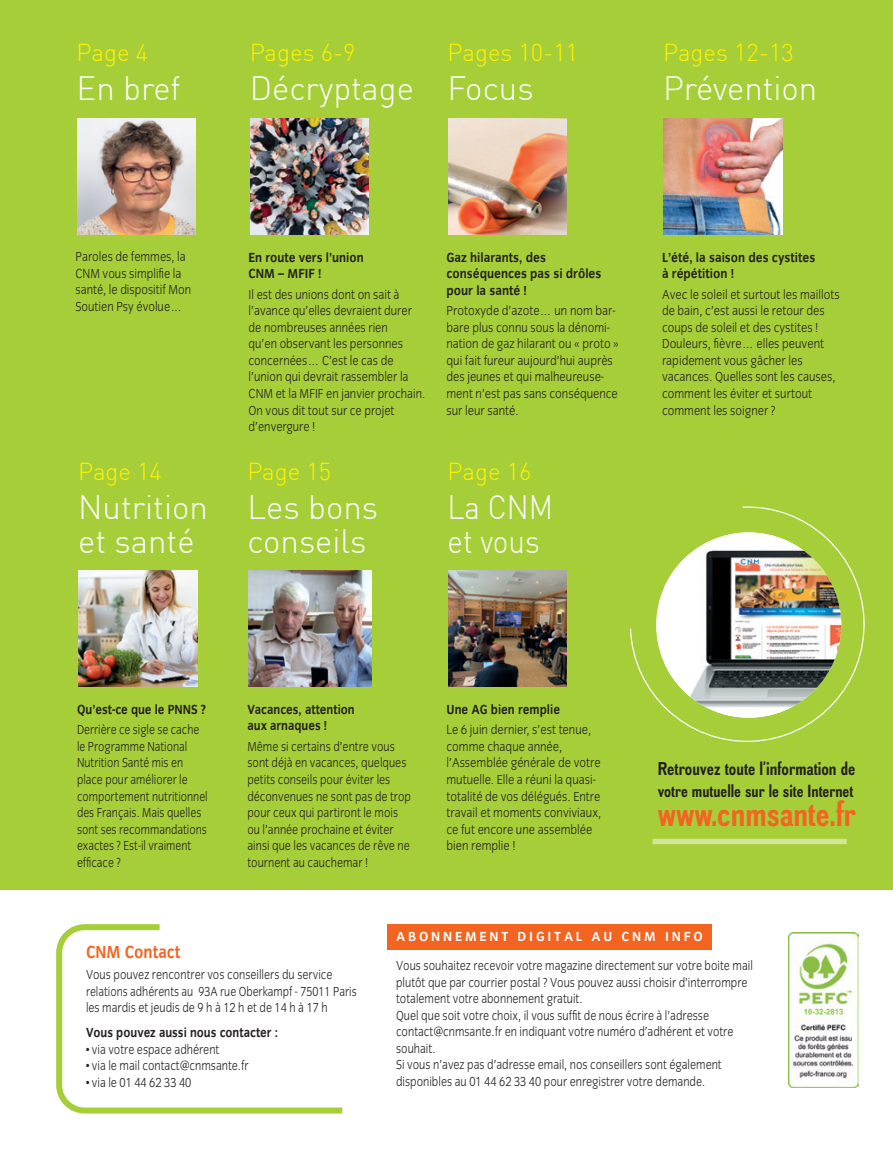
<style>
.page{position:relative;width:893px;height:1149px;background:#fff}
.page>*{position:absolute;margin:0;border:0;box-sizing:border-box;transform-origin:0 0}
.t1{font:700 35.25px "Akazan";color:#f36421}
.t2{font:300 33px/34.5px "DIN";color:#fff}
.t3{font:300 33px/34.5px "DIN";color:#fff;scale:.9 1}
.t4{font:300 24px "DIN";color:#fff101}
.t5{font:700 18.45px "Akazan";color:#231f20}
.t6{font:700 18px "Congress Sans Std";color:#f36421;scale:.87 1}
.t7{font:700 17.4px "Akazan";color:#231f20}
.t8{font:13.5px/16.5px "Congress Sans Light Std";color:#231f20;scale:.87 1}
.t9{font:13.5px/16.5px "Congress Sans Light Std";color:#231f20;scale:.9 1}
.t10{font:13.5px/16.5px "Congress Sans Light Std";color:#231f20;scale:.89 1}
.t11{font:13.5px/16.5px "Congress Sans Light Std";color:#231f20;scale:.85 1}
.t12{font:700 13.5px/16.5px "Congress Sans Std";color:#231f20;scale:.9 1}
.t13{font:700 13.5px/16.5px "Congress Sans Std";color:#231f20;scale:.87 1}
.t14{font:700 13.5px/16.5px "Congress Sans Std";color:#231f20;scale:.89 1}
.t15{font:700 13.5px "Congress Sans Std";letter-spacing:.22em;color:#fff;scale:.96 1}
.t16{font:700 13.5px "Congress Sans Std";color:#231f20;scale:.88 1}
</style>
<div class="page">
<div style="left:387px;top:923px;width:325px;height:26px;background:#f36421"></div>
<div style="left:0;top:0;width:893px;height:889px;background:#a6ce39"></div>
<img style="left:77px;top:118px;width:119px;height:116px">
<img style="left:250px;top:118px;width:119px;height:116px">
<img style="left:448px;top:118px;width:119px;height:116px">
<img style="left:664px;top:118px;width:118px;height:116px">
<img style="left:79px;top:570px;width:118px;height:116px">
<div style="left:652px;top:838px;width:195px;height:5px;background:#d2e69b"></div>
<img style="left:448px;top:570px;width:119px;height:116px">
<img style="left:249px;top:570px;width:122px;height:116px">
<svg style="left:629px;top:506px;width:236px;height:236px"></svg>
<img style="left:664px;top:532px;width:177px;height:185px">
<img style="left:788px;top:932px;width:71px;height:154px">
<svg style="left:56px;top:924px;width:287px;height:190px"></svg>
<h3 class="t4" style="left:77px;top:37px;width:73px">Page 4</h3>
<h2 class="t2" style="left:77px;top:70px;width:106px">En bref</h2>
<h3 class="t4" style="left:250px;top:37px;width:107px">Pages 6-9</h3>
<h2 class="t2" style="left:250px;top:70px;width:166px">Décryptage</h2>
<h3 class="t4" style="left:448px;top:37px;width:132px">Pages 10-11</h3>
<h2 class="t2" style="left:448px;top:70px;width:88px">Focus</h2>
<h3 class="t4" style="left:663px;top:37px;width:132px">Pages 12-13</h3>
<h2 class="t2" style="left:663px;top:70px;width:156px">Prévention</h2>
<p class="t10" style="left:75px;top:249px;width:132px">Paroles de femmes, la<br>CNM vous simplifie la santé, le dispositif Mon<br>Soutien Psy évolue…</p>
<p class="t14" style="left:249px;top:249px;width:131px">En route vers l’union<br>CNM – MFIF !</p>
<p class="t10" style="left:249px;top:286px;width:200px">Il est des unions dont on sait à l’avance qu’elles devraient durer de nombreuses années rien<br>qu’en observant les personnes concernées… C’est le cas de l’union qui devrait rassembler la<br>CNM et la MFIF en janvier prochain.<br>On vous dit tout sur ce projet d’envergure !</p>
<p class="t12" style="left:446px;top:249px;width:174px">Gaz hilarants, des conséquences pas si drôles pour la santé !</p>
<p class="t9" style="left:446px;top:303px;width:193px">Protoxyde d’azote… un nom bar&shy;bare plus connu sous la dénomi&shy;nation de gaz hilarant ou « proto » qui fait fureur aujourd’hui auprès des jeunes et qui malheureuse&shy;ment n’est pas sans conséquence sur leur santé.</p>
<p class="t12" style="left:662px;top:249px;width:172px">L’été, la saison des cystites à répétition !</p>
<p class="t9" style="left:662px;top:286px;width:199px">Avec le soleil et surtout les maillots de bain, c’est aussi le retour des coups de soleil et des cystites !<br>Douleurs, fièvre… elles peuvent rapidement vous gâcher les vacances. Quelles sont les causes, comment les éviter et surtout comment les soigner ?</p>
<h3 class="t4" style="left:78px;top:456px;width:85px">Page 14</h3>
<h2 class="t2" style="left:78px;top:489px;width:131px">Nutrition et santé</h2>
<h3 class="t4" style="left:247px;top:456px;width:85px">Page 15</h3>
<h2 class="t2" style="left:247px;top:489px;width:132px">Les bons conseils</h2>
<h3 class="t4" style="left:448px;top:456px;width:85px">Page 16</h3>
<h2 class="t3" style="left:448px;top:489px;width:119px">La CNM et vous</h2>
<p class="t13" style="left:77px;top:700px;width:150px">Qu’est-ce que le PNNS ?</p>
<p class="t11" style="left:77px;top:721px;width:155px">Derrière ce sigle se cache le Programme National<br>Nutrition Santé mis en place pour améliorer le comportement nutritionnel des Français. Mais quelles sont ses recommandations exactes ? Est-il vraiment efficace ?</p>
<p class="t13" style="left:247px;top:700px;width:125px">Vacances, attention aux arnaques !</p>
<p class="t8" style="left:247px;top:738px;width:190px">Même si certains d’entre vous sont déjà en vacances, quelques petits conseils pour éviter les déconvenues ne sont pas de trop pour ceux qui partiront le mois ou l’année prochaine et éviter ainsi que les vacances de rêve ne tournent au cauchemar !</p>
<p class="t16" style="left:446px;top:701px;width:131px">Une AG bien remplie</p>
<p class="t9" style="left:446px;top:721px;width:174px">Le 6 juin dernier, s’est tenue, comme chaque année, l’Assemblée générale de votre mutuelle. Elle a réuni la quasi&shy;totalité de vos délégués. Entre travail et moments conviviaux, ce fut encore une assemblée bien remplie !</p>
<h3 class="t5" style="left:658px;top:758px;width:199px">Retrouvez toute l’information de</h3>
<p class="t7" style="left:658px;top:781px;width:197px">votre mutuelle sur le site Internet</p>
<h1 class="t1" style="left:658px;top:794px;width:200px">www.cnmsante.fr</h1>
<h3 class="t6" style="left:86px;top:941px;width:110px">CNM Contact</h3>
<p class="t8" style="left:86px;top:966px;width:313px">Vous pouvez rencontrer vos conseillers du service relations adhérents au 93A rue Oberkampf - 75011 Paris les mardis et jeudis de 9 h à 12 h et de 14 h à 17 h</p>
<p class="t13" style="left:86px;top:1024px;width:222px">Vous pouvez aussi nous contacter :</p>
<p class="t8" style="left:86px;top:1040px;width:155px">• via votre espace adhérent</p>
<p class="t8" style="left:86px;top:1057px;width:188px">• via le mail contact@cnmsante.fr</p>
<p class="t8" style="left:86px;top:1073px;width:123px">• via le 01 44 62 33 40</p>
<p class="t15" style="left:396px;top:928px;width:321px">ABONNEMENT DIGITAL AU CNM INFO</p>
<p class="t8" style="left:396px;top:957px;width:412px">Vous souhaitez recevoir votre magazine directement sur votre boite mail plutôt que par courrier postal ? Vous pouvez aussi choisir d’interrompre totalement votre abonnement gratuit.<br>Quel que soit votre choix, il vous suffit de nous écrire à l’adresse contact@cnmsante.fr en indiquant votre numéro d’adhérent et votre souhait.<br>Si vous n’avez pas d’adresse email, nos conseillers sont également disponibles au 01 44 62 33 40 pour enregistrer votre demande.</p>
</div>
